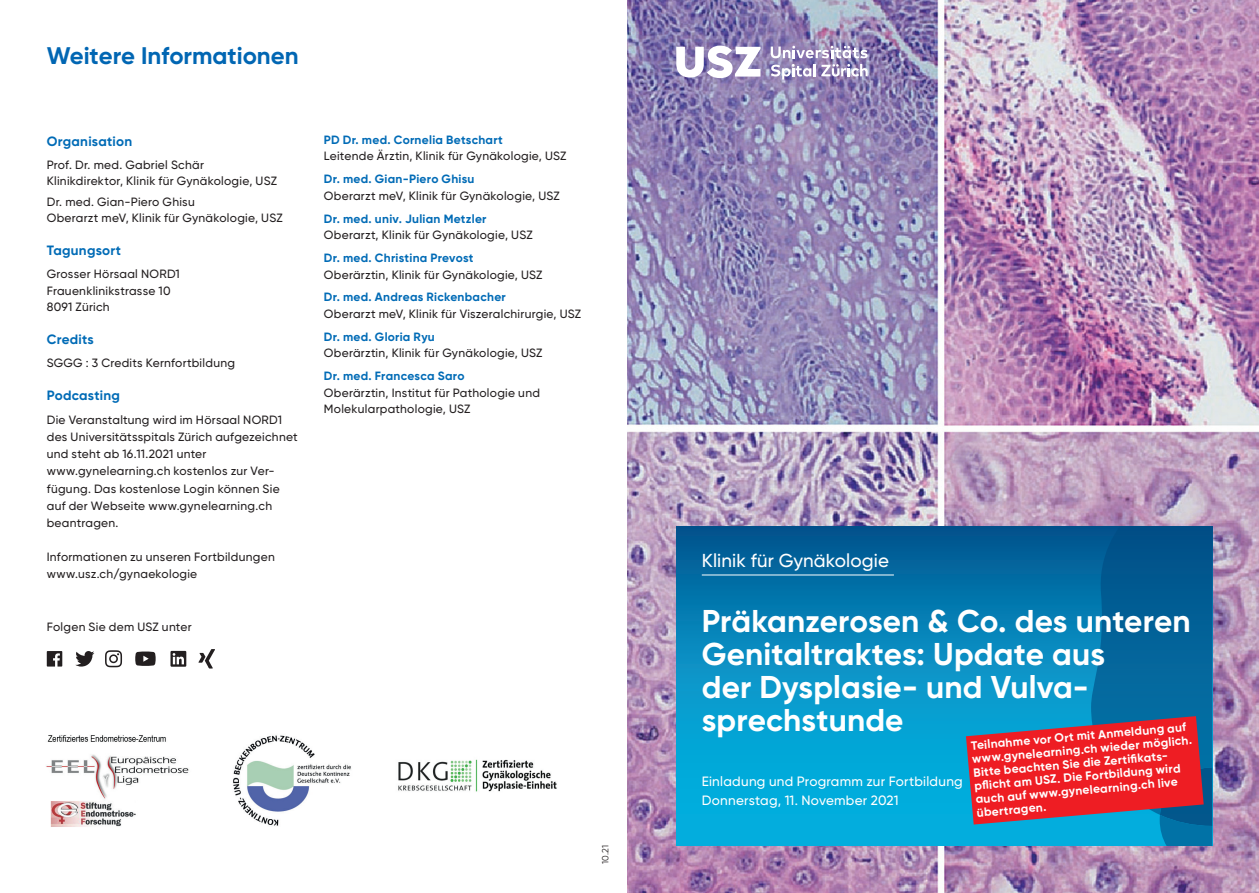
<style>
.page{position:relative;width:1259px;height:893px;background:#fff}
.page>*{position:absolute;margin:0;border:0;box-sizing:border-box;transform-origin:0 0}
.t1{font:700 31.5px/33px "USZ Gilroy";letter-spacing:.005em;color:#fff}
.t2{font:700 24px "USZ Gilroy";color:#0166b3}
.t3{font:500 18.75px "USZ Gilroy";letter-spacing:.005em;color:#fff}
.t4{font:500 13.5px/18.8px "USZ Gilroy";letter-spacing:.02em;color:#fff}
.t5{font:700 13.5px "USZ Gilroy";letter-spacing:.02em;color:#006bb6}
.t6{font:500 12px/17.2px "USZ Gilroy";letter-spacing:.025em;color:#231f20}
.t7{font:700 12px/13.5px "USZ Gilroy";color:#fff}
.t8{font:700 12px "USZ Gilroy";letter-spacing:.025em;color:#006bb6}
.t9{font:9px "USZ Gilroy";color:#231f20}
</style>
<div class="page">
<img style="left:627px;top:0;width:632px;height:893px">
<svg style="left:676px;top:46px;width:84px;height:32px"></svg>
<svg style="left:821px;top:64px;width:46px;height:13px"></svg>
<svg style="left:770px;top:64px;width:45px;height:16px"></svg>
<svg style="left:770px;top:46px;width:97px;height:12px"></svg>
<svg style="left:676px;top:527px;width:290px;height:319px;background:#048fc2"></svg>
<hr style="left:702px;top:575px;width:192px;height:1px;background:#fff">
<img style="left:46px;top:735px;width:143px;height:92px">
<img style="left:233px;top:735px;width:118px;height:91px">
<svg style="left:198px;top:649px;width:17px;height:20px"></svg>
<svg style="left:47px;top:651px;width:15px;height:16px"></svg>
<svg style="left:105px;top:650px;width:17px;height:17px"></svg>
<svg style="left:170px;top:651px;width:16px;height:16px"></svg>
<svg style="left:135px;top:651px;width:21px;height:15px"></svg>
<svg style="left:75px;top:651px;width:19px;height:16px"></svg>
<img style="left:398px;top:759px;width:159px;height:33px">
<svg style="left:966px;top:527px;width:246px;height:319px;background:#415f88"></svg>
<h2 class="t2" style="left:47px;top:40px;width:253px">Weitere Informationen</h2>
<p class="t5" style="left:47px;top:132px;width:87px">Organisation</p>
<p class="t6" style="left:47px;top:156px;width:232px;line-height:16.5px">Prof. Dr. med. Gabriel Schär<br>Klinikdirektor, Klinik für Gynäkologie, USZ</p>
<p class="t6" style="left:47px;top:193px;width:237px;line-height:16.5px">Dr. med. Gian-Piero Ghisu<br>Oberarzt meV, Klinik für Gynäkologie, USZ</p>
<p class="t5" style="left:47px;top:242px;width:76px">Tagungsort</p>
<p class="t6" style="left:47px;top:266px;width:135px;line-height:16.5px">Grosser Hörsaal NORD1<br>Frauenklinikstrasse 10<br>8091 Zürich</p>
<p class="t5" style="left:47px;top:331px;width:48px">Credits</p>
<p class="t6" style="left:47px;top:354px;width:190px">SGGG : 3 Credits Kernfortbildung</p>
<p class="t5" style="left:47px;top:387px;width:75px">Podcasting</p>
<p class="t6" style="left:47px;top:411px;width:252px">Die Veranstaltung wird im Hörsaal NORD1 des Universitätsspitals Zürich aufgezeichnet und steht ab 16.11.2021 unter www.gynelearning.ch kostenlos zur Ver&shy;fügung. Das kostenlose Login können Sie auf der Webseite www.gynelearning.ch beantragen.</p>
<p class="t6" style="left:47px;top:548px;width:230px">Informationen zu unseren Fortbildungen www.usz.ch/gynaekologie</p>
<p class="t6" style="left:47px;top:618px;width:146px">Folgen Sie dem USZ unter</p>
<p class="t8" style="left:324px;top:132px;width:180px">PD Dr. med. Cornelia Betschart</p>
<p class="t6" style="left:324px;top:147px;width:244px">Leitende Ärztin, Klinik für Gynäkologie, USZ</p>
<p class="t8" style="left:324px;top:172px;width:152px">Dr. med. Gian-Piero Ghisu</p>
<p class="t6" style="left:324px;top:187px;width:237px">Oberarzt meV, Klinik für Gynäkologie, USZ</p>
<p class="t8" style="left:324px;top:211px;width:164px">Dr. med. univ. Julian Metzler</p>
<p class="t6" style="left:324px;top:226px;width:210px">Oberarzt, Klinik für Gynäkologie, USZ</p>
<p class="t8" style="left:324px;top:250px;width:151px">Dr. med. Christina Prevost</p>
<p class="t6" style="left:324px;top:266px;width:220px">Oberärztin, Klinik für Gynäkologie, USZ</p>
<p class="t8" style="left:324px;top:290px;width:183px">Dr. med. Andreas Rickenbacher</p>
<p class="t6" style="left:324px;top:305px;width:259px">Oberarzt meV, Klinik für Viszeralchirurgie, USZ</p>
<p class="t8" style="left:324px;top:329px;width:112px">Dr. med. Gloria Ryu</p>
<p class="t6" style="left:324px;top:344px;width:220px">Oberärztin, Klinik für Gynäkologie, USZ</p>
<p class="t8" style="left:324px;top:368px;width:142px">Dr. med. Francesca Saro</p>
<p class="t6" style="left:324px;top:384px;width:218px;line-height:16.5px">Oberärztin, Institut für Pathologie und<br>Molekularpathologie, USZ</p>
<p class="t9" style="left:600px;top:864px;width:21px;rotate:-90deg">10.21</p>
<h3 class="t3" style="left:702px;top:549px;width:189px">Klinik für Gynäkologie</h3>
<h1 class="t1" style="left:702px;top:604px;width:490px">Präkanzerosen &amp; Co. des unteren<br>Genitaltraktes: Update aus<br>der Dysplasie- und Vulva&shy;sprechstunde</h1>
<p class="t4" style="left:702px;top:771px;width:262px">Einladung und Programm zur Fortbildung<br>Donnerstag, 11. November 2021</p>
<p class="t7" style="left:970px;top:739px;width:222px;rotate:-5deg">Teilnahme vor Ort mit Anmeldung auf www.gynelearning.ch wieder möglich.<br>Bitte beachten Sie die Zertifi kats-<br>pfl icht am USZ. Die Fortbildung wird auch auf www.gynelearning.ch live übertragen.</p>
</div>
